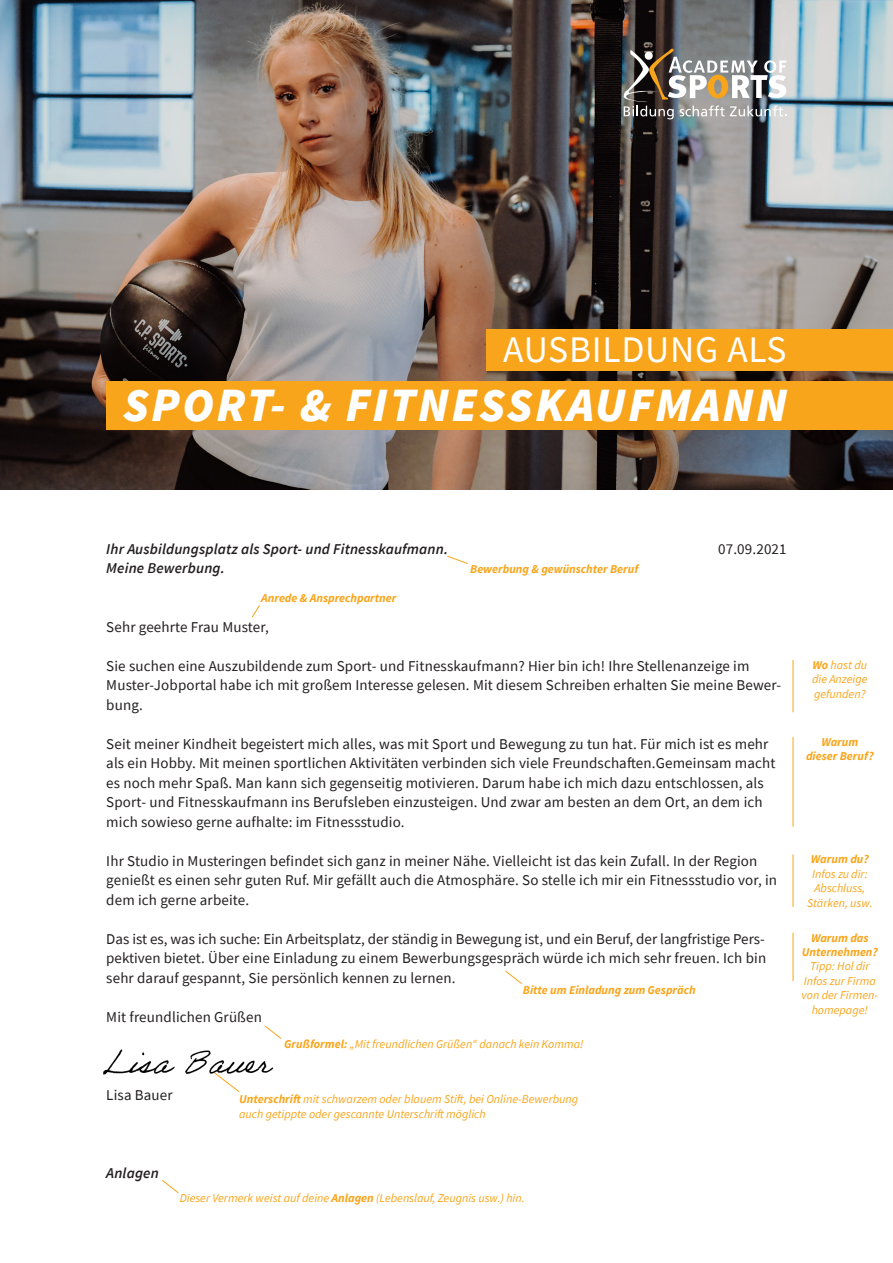
<style>
.page{position:relative;width:893px;height:1263px;background:#fff}
.page>*{position:absolute;margin:0;border:0;box-sizing:border-box;transform-origin:0 0}
.t1{font:italic 900 47.7px "Source Sans Pro";letter-spacing:.05em;color:#fff}
.t2{font:37.5px "Source Sans Pro";letter-spacing:.02em;color:#fff}
.t3{font:15px/19.5px "Source Sans Pro";letter-spacing:.01em;color:#231f20}
.t4{font:italic 600 15px "Source Sans Pro";letter-spacing:.01em;color:#231f20}
.t5{font:italic 12px/14.4px "Source Sans Pro";color:#f9a51b;text-align:center}
.t6{font:italic 700 12px/14.4px "Source Sans Pro";color:#f9a51b;text-align:center}
.s1{font-weight:700}
</style>
<div class="page">
<img style="left:0;top:0;width:893px;height:489px">
<div style="left:106px;top:381px;width:787px;height:48px;background:#f9a51b"></div>
<div style="left:486px;top:329px;width:407px;height:41px;background:#f9a51b"></div>
<svg style="left:447px;top:555px;width:21px;height:9px"></svg>
<svg style="left:505px;top:970px;width:17px;height:14px"></svg>
<svg style="left:276px;top:1034px;width:6px;height:5px"></svg>
<svg style="left:252px;top:605px;width:8px;height:13px"></svg>
<hr style="left:793px;top:737px;width:1px;height:89px;background:#f9a51b">
<hr style="left:793px;top:855px;width:1px;height:51px;background:#f9a51b">
<hr style="left:793px;top:660px;width:1px;height:52px;background:#f9a51b">
<hr style="left:793px;top:933px;width:1px;height:48px;background:#f9a51b">
<svg style="left:162px;top:1180px;width:17px;height:14px"></svg>
<img style="left:624px;top:49px;width:163px;height:70px">
<img style="left:103px;top:1025px;width:173px;height:67px">
<h2 class="t2" style="left:503px;top:326px;width:285px">AUSBILDUNG ALS</h2>
<h1 class="t1" style="left:123px;top:372px;width:665px">SPORT- &amp; FITNESSKAUFMANN</h1>
<p class="t4" style="left:106px;top:539px;width:343px">Ihr Ausbildungsplatz als Sport- und Fitnesskaufmann.</p>
<p class="t3" style="left:718px;top:539px;width:70px">07.09.2021</p>
<p class="t4" style="left:106px;top:558px;width:120px">Meine Bewerbung.</p>
<p class="t6" style="left:470px;top:561px;width:169px">Bewerbung &amp; gewünschter Beruf</p>
<p class="t6" style="left:261px;top:590px;width:137px">Anrede &amp; Ansprechpartner</p>
<p class="t3" style="left:106px;top:617px;width:164px">Sehr geehrte Frau Muster,</p>
<p class="t3" style="left:106px;top:656px;width:676px">Sie suchen eine Auszubildende zum Sport- und Fitnesskaufmann? Hier bin ich! Ihre Stellenanzeige im<br>Muster-Jobportal habe ich mit großem Interesse gelesen. Mit diesem Schreiben erhalten Sie meine Bewer&shy;bung.</p>
<p class="t3" style="left:106px;top:734px;width:671px">Seit meiner Kindheit begeistert mich alles, was mit Sport und Bewegung zu tun hat. Für mich ist es mehr als ein Hobby. Mit meinen sportlichen Aktivitäten verbinden sich viele Freundschaften.Gemeinsam macht es noch mehr Spaß. Man kann sich gegenseitig motivieren. Darum habe ich mich dazu entschlossen, als Sport- und Fitnesskaufmann ins Berufsleben einzusteigen. Und zwar am besten an dem Ort, an dem ich mich sowieso gerne aufhalte: im Fitnessstudio.</p>
<p class="t3" style="left:106px;top:851px;width:672px">Ihr Studio in Musteringen befindet sich ganz in meiner Nähe. Vielleicht ist das kein Zufall. In der Region genießt es einen sehr guten Ruf. Mir gefällt auch die Atmosphäre. So stelle ich mir ein Fitnessstudio vor, in dem ich gerne arbeite.</p>
<p class="t3" style="left:106px;top:929px;width:661px;text-align:justify">Das ist es, was ich suche: Ein Arbeitsplatz, der ständig in Bewegung ist, und ein Beruf, der langfristige Pers&shy;pektiven bietet. Über eine Einladung zu einem Bewerbungsgespräch würde ich mich sehr freuen. Ich bin sehr darauf gespannt, Sie persönlich kennen zu lernen.</p>
<p class="t3" style="left:106px;top:1007px;width:157px">Mit freundlichen Grüßen</p>
<p class="t6" style="left:523px;top:983px;width:174px">Bitte um Einladung zum Gespräch</p>
<p class="t3" style="left:106px;top:1085px;width:68px">Lisa Bauer</p>
<p class="t5" style="left:284px;top:1036px;width:301px"><span class="s1">Grußformel:</span> „Mit freundlichen Grüßen“ danach kein Komma!</p>
<p class="t5" style="left:239px;top:1092px;width:341px;text-align:left"><span class="s1">Unterschrift</span> mit schwarzem oder blauem Stift, bei Online-Bewerbung auch getippte oder gescannte Unterschrift möglich</p>
<p class="t5" style="left:812px;top:657px;width:57px;text-align:justify"><span class="s1">Wo</span> hast du die Anzeige gefunden?</p>
<p class="t6" style="left:806px;top:734px;width:69px">Warum dieser Beruf?</p>
<p class="t6" style="left:811px;top:852px;width:59px">Warum du?</p>
<p class="t5" style="left:807px;top:866px;width:67px">Infos zu dir:<br>Abschluss,<br>Stärken, usw.</p>
<p class="t6" style="left:802px;top:930px;width:78px">Warum das<br>Unternehmen?</p>
<p class="t5" style="left:801px;top:959px;width:78px">Tipp: Hol dir<br>Infos zur Firma von der Firmen&shy;homepage!</p>
<p class="t4" style="left:106px;top:1163px;width:54px">Anlagen</p>
<p class="t5" style="left:180px;top:1191px;width:346px">Dieser Vermerk weist auf deine <span class="s1">Anlagen</span> (Lebenslauf, Zeugnis usw.) hin.</p>
</div>
